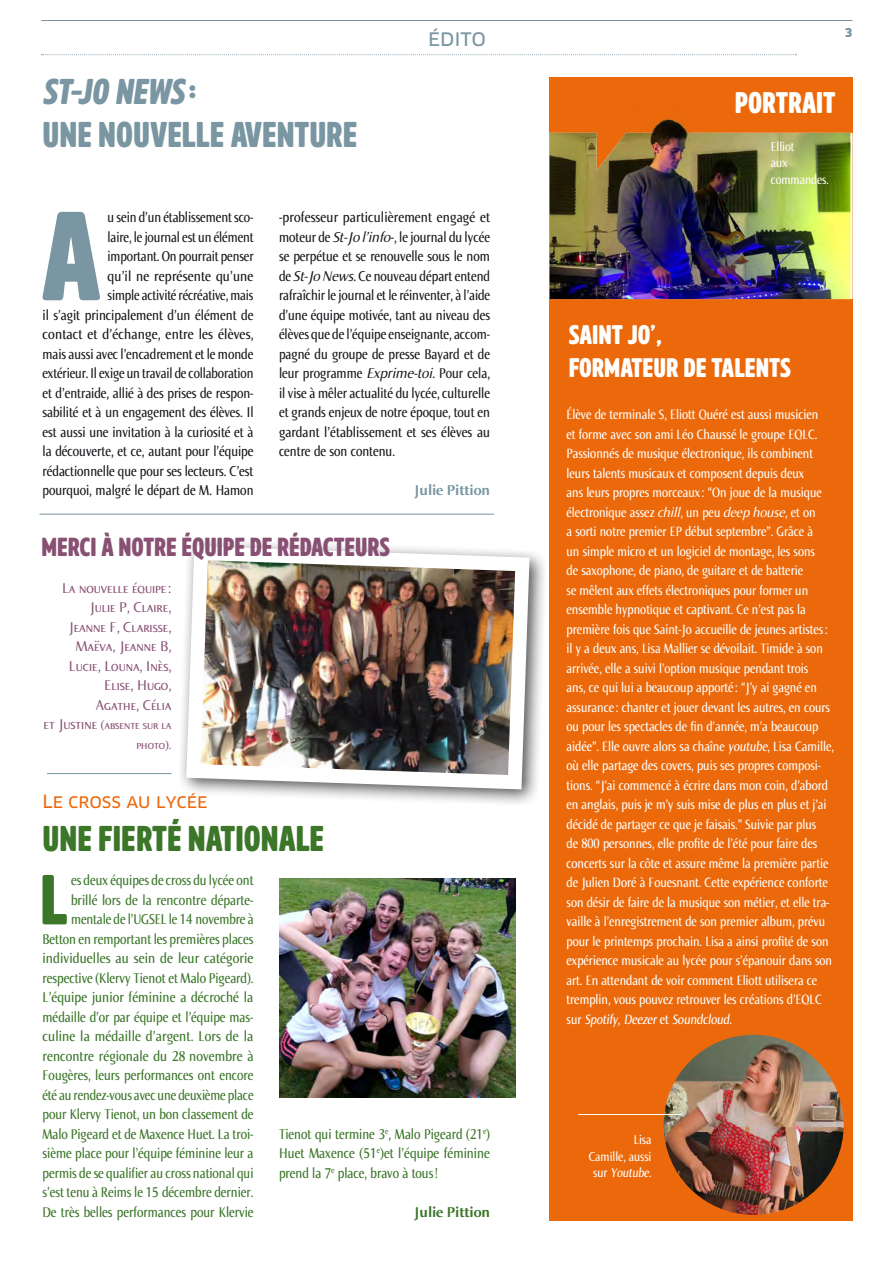
<style>
.page{position:relative;width:893px;height:1263px;background:#fff}
.page>*{position:absolute;margin:0;border:0;box-sizing:border-box;transform-origin:0 0}
.t1{font:126.9px "Timeout Sans";color:#7996a2}
.t2{font:70.95px "Timeout Sans";color:#3b7629}
.t3{font:36px/43.2px "Timeout Sans";color:#7996a2}
.t4{font:36px "Timeout Sans";color:#3b7629}
.t5{font:30px "Timeout Sans";color:#fff}
.t6{font:27px/32.4px "Timeout Sans";color:#fff}
.t7{font:26.25px "Timeout Sans";color:#885073}
.t8{font:21px "Clan News SC";color:#7996a2}
.t9{font:18px "Clan News SC";color:#eb690b}
.t10{font:15px/19.5px "Norma Cond";color:#3b7629;text-align:right}
.t11{font:15px/19.5px "Norma Cond";color:#1a171c;text-align:right}
.t12{font:15px/19.5px "Norma Cond";color:#1a171c;text-align:justify;scale:1.04 1}
.t13{font:15px/19.5px "Norma SC";color:#885073;text-align:right}
.t14{font:700 15px "Norma";color:#7996a2}
.t15{font:700 15px "Norma";color:#3b7629}
.t16{font:14.25px/19.5px "Norma Cond";color:#fff}
.t17{font:13.5px/16.5px "Norma Cond";color:#fff}
.t18{font:12.75px/19.5px "Norma SC";color:#885073;text-align:right}
.t19{font:12px "Clan Black SC";color:#7996a2}
.s1{font-family:"Norma";font-style:italic}
.s2{font-size:15px}
</style>
<div class="page">
<hr style="left:41px;top:20px;width:812px;height:1px;background:#7996a2">
<svg style="left:42px;top:54px;width:754px;height:1px"></svg>
<div style="left:550px;top:77px;width:303px;height:1143px;background:#eb690b"></div>
<img style="left:842px;top:133px;width:8px;height:166px">
<img style="left:664px;top:1035px;width:180px;height:180px;border-radius:90px">
<img style="left:550px;top:119px;width:292px;height:180px">
<hr style="left:578px;top:1114px;width:104px;height:1px;background:#fff">
<hr style="left:40px;top:514px;width:454px;height:1px;background:#7996a2">
<hr style="left:47px;top:773px;width:124px;height:1px;background:#7996a2">
<img style="left:279px;top:879px;width:236px;height:218px">
<div style="left:177px;top:537px;width:371px;height:271px;background:#1a171c;opacity:.75"></div>
<img style="left:179px;top:539px;width:358px;height:258px">
<h3 class="t3" style="left:43px;top:66px;width:316px">ST-JO NEWS:<br>UNE NOUVELLE AVENTURE</h3>
<h3 class="t8" style="left:428px;top:26px;width:59px">édito</h3>
<p class="t11" style="left:43px;top:208px;width:213px">u sein d’un établissement sco-<br>laire, le journal est un élément<br>important. On pourrait penser<br>qu’il ne représente qu’une<br>simple activité récréative, mais<br>il s’agit principalement d’un élément de contact et d’échange, entre les élèves, mais aussi avec l’encadrement et le monde extérieur. Il exige un travail de collaboration et d’entraide, allié à des prises de respon&shy;sabilité et à un engagement des élèves. Il est aussi une invitation à la curiosité et à la découverte, et ce, autant pour l’équipe rédactionnelle que pour ses lecteurs. C’est pourquoi, malgré le départ de M. Hamon</p>
<p class="t12" style="left:279px;top:208px;width:205px">-professeur particulièrement engagé et moteur de <span class="s1">St-Jo l’info</span>-, le journal du lycée se perpétue et se renouvelle sous le nom de <span class="s1">St-Jo News</span>. Ce nouveau départ entend rafraîchir le journal et le réinventer, à l’aide d’une équipe motivée, tant au niveau des élèves que de l’équipe enseignante, accom&shy;pagné du groupe de presse Bayard et de leur programme <span class="s1">Exprime-toi</span>. Pour cela, il vise à mêler actualité du lycée, culturelle et grands enjeux de notre époque, tout en gardant l’établissement et ses élèves au centre de son contenu.</p>
<h1 class="t1" style="left:41px;top:152px;width:62px">A</h1>
<p class="t14" style="left:415px;top:482px;width:77px">Julie Pittion</p>
<h3 class="t7" style="left:41px;top:525px;width:350px">MERCI À NOTRE ÉQUIPE DE RÉDACTEURS</h3>
<p class="t13" style="left:62px;top:578px;width:111px">La nouvelle équipe:<br>Julie P, Claire,<br>Jeanne F, Clarisse,<br>Maëva, Jeanne B,<br>Lucie, Louna, Inès,<br>Elise, Hugo,<br>Agathe, Célia</p>
<p class="t18" style="left:44px;top:715px;width:129px"><span class="s2">et Justine</span> (absente sur la photo).</p>
<p class="t9" style="left:43px;top:791px;width:167px">Le cross au lycée</p>
<h3 class="t4" style="left:43px;top:809px;width:283px">UNE FIERTÉ NATIONALE</h3>
<h2 class="t2" style="left:40px;top:842px;width:29px">L</h2>
<p class="t10" style="left:43px;top:871px;width:213px">es deux équipes de cross du lycée ont brillé lors de la rencontre départe&shy;mentale de l’UGSEL le 14 novembre à Betton en remportant les premières places individuelles au sein de leur catégorie respective (Klervy Tienot et Malo Pigeard).<br>L’équipe junior féminine a décroché la médaille d’or par équipe et l’équipe mas&shy;culine la médaille d’argent. Lors de la rencontre régionale du 28 novembre à Fougères, leurs performances ont encore été au rendez-vous avec une deuxième place pour Klervy Tienot, un bon classement de Malo Pigeard et de Maxence Huet. La troi&shy;sième place pour l’équipe féminine leur a permis de se qualifier au cross national qui s’est tenu à Reims le 15 décembre dernier.<br>De très belles performances pour Klervie</p>
<p class="t10" style="left:279px;top:1124px;width:212px;text-align:justify">Tienot qui termine 3<sup>e</sup>, Malo Pigeard (21<sup>e</sup>)<br>Huet Maxence (51<sup>e</sup>)et l’équipe féminine prend la 7<sup>e</sup> place, bravo à tous!</p>
<p class="t15" style="left:415px;top:1204px;width:77px">Julie Pittion</p>
<p class="t19" style="left:845px;top:26px;width:9px">3</p>
<h3 class="t5" style="left:735px;top:78px;width:102px">PORTRAIT</h3>
<p class="t17" style="left:771px;top:138px;width:59px">Elliot<br>aux commandes.</p>
<h3 class="t6" style="left:569px;top:316px;width:224px">SAINT JO’,<br>FORMATEUR DE TALENTS</h3>
<p class="t16" style="left:567px;top:405px;width:269px">Élève de terminale S, Eliott Quéré est aussi musicien<br>et forme avec son ami Léo Chaussé le groupe EQLC.<br>Passionnés de musique électronique, ils combinent leurs talents musicaux et composent depuis deux<br>ans leurs propres morceaux: “On joue de la musique électronique assez <span class="s1">chill</span>, un peu <span class="s1">deep house</span>, et on<br>a sorti notre premier EP début septembre”. Grâce à<br>un simple micro et un logiciel de montage, les sons<br>de saxophone, de piano, de guitare et de batterie<br>se mêlent aux effets électroniques pour former un ensemble hypnotique et captivant. Ce n’est pas la première fois que Saint-Jo accueille de jeunes artistes: il y a deux ans, Lisa Mallier se dévoilait. Timide à son arrivée, elle a suivi l’option musique pendant trois<br>ans, ce qui lui a beaucoup apporté: “J’y ai gagné en assurance: chanter et jouer devant les autres, en cours ou pour les spectacles de fin d’année, m’a beaucoup aidée”. Elle ouvre alors sa chaîne youtube, Lisa Camille, où elle partage des covers, puis ses propres composi&shy;tions. “J’ai commencé à écrire dans mon coin, d’abord en anglais, puis je m’y suis mise de plus en plus et j’ai décidé de partager ce que je faisais.” Suivie par plus<br>de 800 personnes, elle profite de l’été pour faire des concerts sur la côte et assure même la première partie de Julien Doré à Fouesnant. Cette expérience conforte son désir de faire de la musique son métier, et elle tra&shy;vaille à l’enregistrement de son premier album, prévu pour le printemps prochain. Lisa a ainsi profité de son expérience musicale au lycée pour s’épanouir dans son art. En attendant de voir comment Eliott utilisera ce tremplin, vous pouvez retrouver les créations d’EQLC sur Spotify, Deezer et Soundcloud.</p>
<p class="t17" style="left:589px;top:1132px;width:66px;text-align:right">Lisa<br>Camille, aussi sur Youtube.</p>
</div>
